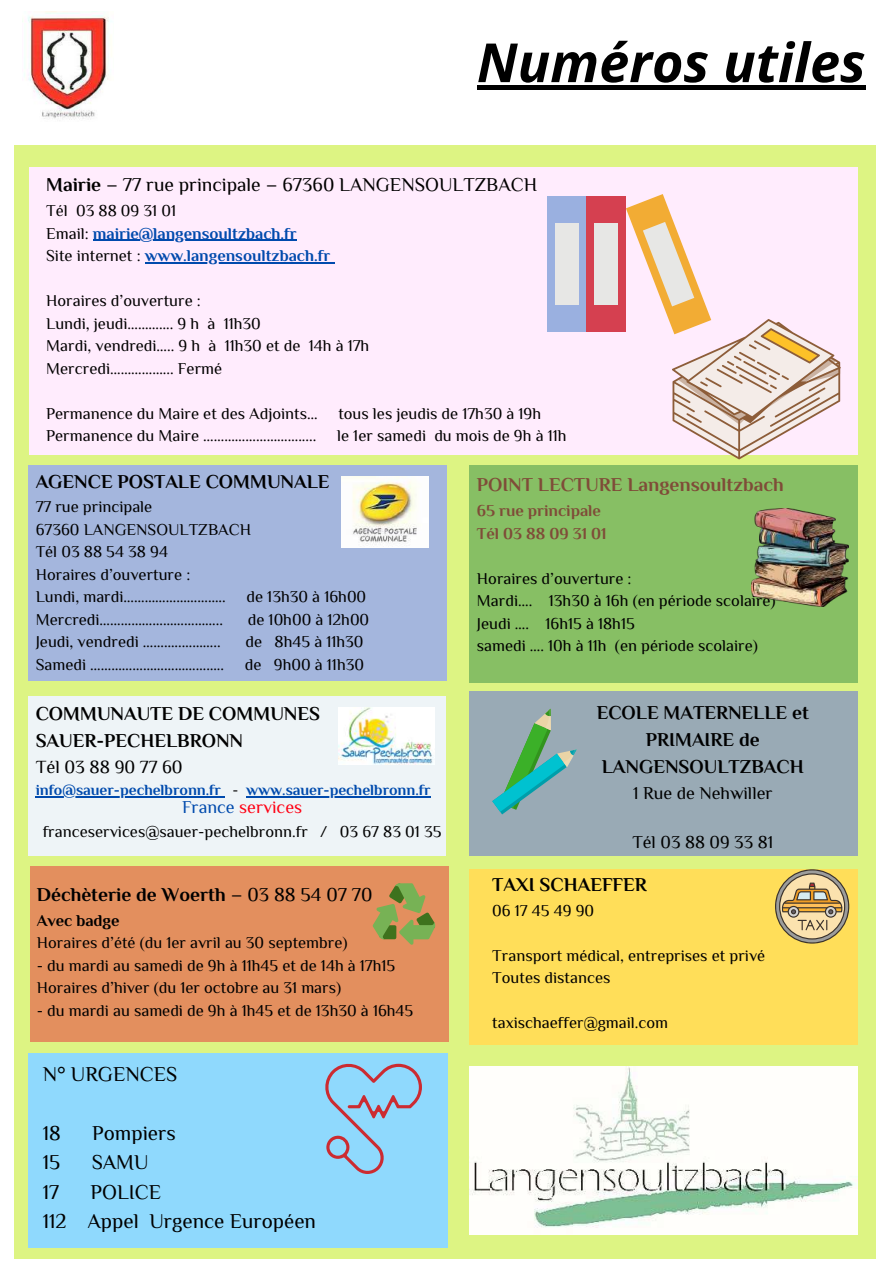
<style>
.page{position:relative;width:893px;height:1264px;background:#fff}
.page>*{position:absolute;margin:0;border:0;box-sizing:border-box;transform-origin:0 0}
.t1{font:italic 700 54px "Open Sans";color:#000}
.t2{font:21px/29.2px "Philosopher";color:#000}
.t3{font:700 19.5px/27px "Philosopher";color:#000}
.t4{font:19.5px "Philosopher";color:#000}
.t5{font:700 19.5px "Philosopher";color:#7f4c38}
.t6{font:18.45px "Philosopher";color:#000}
.t7{font:18px "Philosopher";color:#000}
.t8{font:18px "Philosopher";color:#ff0013}
.t9{font:16.5px/22.5px "Philosopher";color:#000}
.t10{font:700 16.5px/22.5px "Philosopher";color:#004aad}
.t11{font:700 16.5px/22.5px "Philosopher";color:#7f4c38}
.t12{font:700 16.5px "Philosopher";color:#000}
.t13{font:700 15.45px "Philosopher";color:#004aad}
.s1{font-weight:700}
.s2{font-weight:400;color:#000}
.s3{color:#004aad}
.s4{font-weight:400}
</style>
<div class="page">
<img style="left:22px;top:12px;width:87px;height:108px">
<div style="left:14px;top:145px;width:861px;height:1113px;background:#ddf483"></div>
<div style="left:28px;top:465px;width:418px;height:216px;background:#a4b6dd"></div>
<div style="left:28px;top:696px;width:417px;height:159px;background:#eef4f7"></div>
<hr style="left:36px;top:796px;width:185px;height:1px;background:#004aad">
<hr style="left:246px;top:796px;width:184px;height:1px;background:#004aad">
<img style="left:338px;top:708px;width:97px;height:56px">
<div style="left:30px;top:866px;width:418px;height:175px;background:#e38f5e"></div>
<svg style="left:372px;top:883px;width:63px;height:61px"></svg>
<div style="left:29px;top:1052px;width:419px;height:195px;background:#8fd9fd"></div>
<svg style="left:325px;top:1063px;width:97px;height:110px"></svg>
<img style="left:342px;top:476px;width:86px;height:71px">
<div style="left:30px;top:167px;width:828px;height:287px;background:#ffecfd"></div>
<div style="left:469px;top:465px;width:389px;height:217px;background:#87bf64"></div>
<img style="left:751px;top:508px;width:97px;height:98px">
<div style="left:469px;top:690px;width:388px;height:165px;background:#99aab5"></div>
<svg style="left:492px;top:708px;width:84px;height:106px"></svg>
<div style="left:469px;top:869px;width:388px;height:175px;background:#ffde59"></div>
<svg style="left:775px;top:869px;width:74px;height:74px"></svg>
<div style="left:547px;top:197px;width:39px;height:135px;background:#9ab0e0"></div>
<div style="left:554px;top:223px;width:24px;height:82px;background:#e7e7e5"></div>
<div style="left:586px;top:197px;width:40px;height:135px;background:#d54050"></div>
<div style="left:594px;top:223px;width:24px;height:82px;background:#e7e7e5"></div>
<svg style="left:626px;top:194px;width:214px;height:265px"></svg>
<img style="left:469px;top:1066px;width:388px;height:168px">
<div style="left:477px;top:85px;width:388px;height:5px;background:#000"></div>
<hr style="left:93px;top:240px;width:204px;height:1px;background:#004aad">
<hr style="left:145px;top:262px;width:185px;height:1px;background:#004aad">
<h1 class="t1" style="left:477px;top:24px;width:390px">Numéros utiles</h1>
<p class="t4" style="left:46px;top:178px;width:492px"><span class="s1">Mairie</span> – 77 rue principale – 67360 LANGENSOULTZBACH</p>
<p class="t10" style="left:46px;top:201px;width:285px"><span class="s2">Tél 03 88 09 31 01<br>Email:</span> mairie@langensoultzbach.fr<br><span class="s2">Site internet :</span> www.langensoultzbach.fr</p>
<p class="t9" style="left:46px;top:291px;width:324px">Horaires d’ouverture :<br>Lundi, jeudi…………. 9 h à 11h30<br>Mardi, vendredi….. 9 h à 11h30 et de 14h à 17h<br>Mercredi……………... Fermé</p>
<p class="t9" style="left:46px;top:403px;width:273px">Permanence du Maire et des Adjoints…</p>
<p class="t9" style="left:338px;top:403px;width:204px">tous les jeudis de 17h30 à 19h</p>
<p class="t9" style="left:46px;top:426px;width:272px">Permanence du Maire ……………………….....</p>
<p class="t9" style="left:337px;top:426px;width:231px">le 1er samedi du mois de 9h à 11h</p>
<p class="t3" style="left:36px;top:469px;width:295px">AGENCE POSTALE COMMUNALE</p>
<p class="t9" style="left:36px;top:497px;width:217px">77 rue principale<br>67360 LANGENSOULTZBACH<br>Tél 03 88 54 38 94<br>Horaires d’ouverture :<br>Lundi, mardi………………………..</p>
<p class="t9" style="left:246px;top:587px;width:121px">de 13h30 à 16h00</p>
<p class="t9" style="left:36px;top:609px;width:189px">Mercredi……………………………..</p>
<p class="t9" style="left:248px;top:609px;width:123px">de 10h00 à 12h00</p>
<p class="t9" style="left:36px;top:632px;width:186px">Jeudi, vendredi ………..………..</p>
<p class="t9" style="left:245px;top:632px;width:119px">de 8h45 à 11h30</p>
<p class="t9" style="left:36px;top:654px;width:190px">Samedi ………………………………..</p>
<p class="t9" style="left:245px;top:654px;width:121px">de 9h00 à 11h30</p>
<p class="t3" style="left:36px;top:701px;width:286px">COMMUNAUTE DE COMMUNES<br>SAUER-PECHELBRONN</p>
<p class="t6" style="left:36px;top:760px;width:148px">Tél 03 88 90 77 60</p>
<p class="t13" style="left:36px;top:785px;width:396px">info@sauer-pechelbronn.fr <span class="s2">-</span> www.sauer-pechelbronn.fr</p>
<p class="t8" style="left:182px;top:801px;width:121px"><span class="s3">France</span> services</p>
<p class="t9" style="left:43px;top:821px;width:400px">franceservices@sauer-pechelbronn.fr / 03 67 83 01 35</p>
<p class="t3" style="left:37px;top:883px;width:337px">Déchèterie de Woerth <span class="s4">– 03 88 54 07 70</span></p>
<p class="t12" style="left:37px;top:914px;width:84px">Avec badge</p>
<p class="t9" style="left:37px;top:933px;width:312px">Horaires d’été (du 1er avril au 30 septembre)</p>
<p class="t9" style="left:37px;top:955px;width:360px">- du mardi au samedi de 9h à 11h45 et de 14h à 17h15<br>Horaires d’hiver (du 1er octobre au 31 mars)</p>
<p class="t9" style="left:37px;top:1000px;width:378px">- du mardi au samedi de 9h à 1h45 et de 13h30 à 16h45</p>
<p class="t2" style="left:43px;top:1061px;width:136px">N° URGENCES</p>
<p class="t2" style="left:43px;top:1120px;width:20px">18</p>
<p class="t2" style="left:92px;top:1120px;width:85px">Pompiers</p>
<p class="t2" style="left:43px;top:1149px;width:19px">15</p>
<p class="t2" style="left:92px;top:1149px;width:58px">SAMU</p>
<p class="t2" style="left:43px;top:1178px;width:18px">17</p>
<p class="t2" style="left:43px;top:1178px;width:275px;text-indent:48px">POLICE<br>112 Appel Urgence Européen</p>
<p class="t5" style="left:477px;top:478px;width:308px">POINT LECTURE Langensoultzbach</p>
<p class="t11" style="left:477px;top:501px;width:131px">65 rue principale<br>Tél 03 88 09 31 01</p>
<p class="t9" style="left:477px;top:568px;width:300px">Horaires d’ouverture :<br>Mardi…. 13h30 à 16h (en période scolaire)<br>Jeudi …. 16h15 à 18h15<br>samedi …. 10h à 11h (en période scolaire)</p>
<p class="t3" style="left:596px;top:700px;width:214px;text-align:center">ECOLE MATERNELLE et<br>PRIMAIRE de<br>LANGENSOULTZBACH</p>
<p class="t7" style="left:633px;top:786px;width:141px">1 Rue de Nehwiller</p>
<p class="t7" style="left:632px;top:836px;width:142px">Tél 03 88 09 33 81</p>
<p class="t3" style="left:492px;top:872px;width:156px">TAXI SCHAEFFER</p>
<p class="t9" style="left:492px;top:900px;width:103px">06 17 45 49 90</p>
<p class="t9" style="left:492px;top:945px;width:274px">Transport médical, entreprises et privé<br>Toutes distances</p>
<p class="t9" style="left:492px;top:1013px;width:177px">taxischaeffer@gmail.com</p>
</div>
